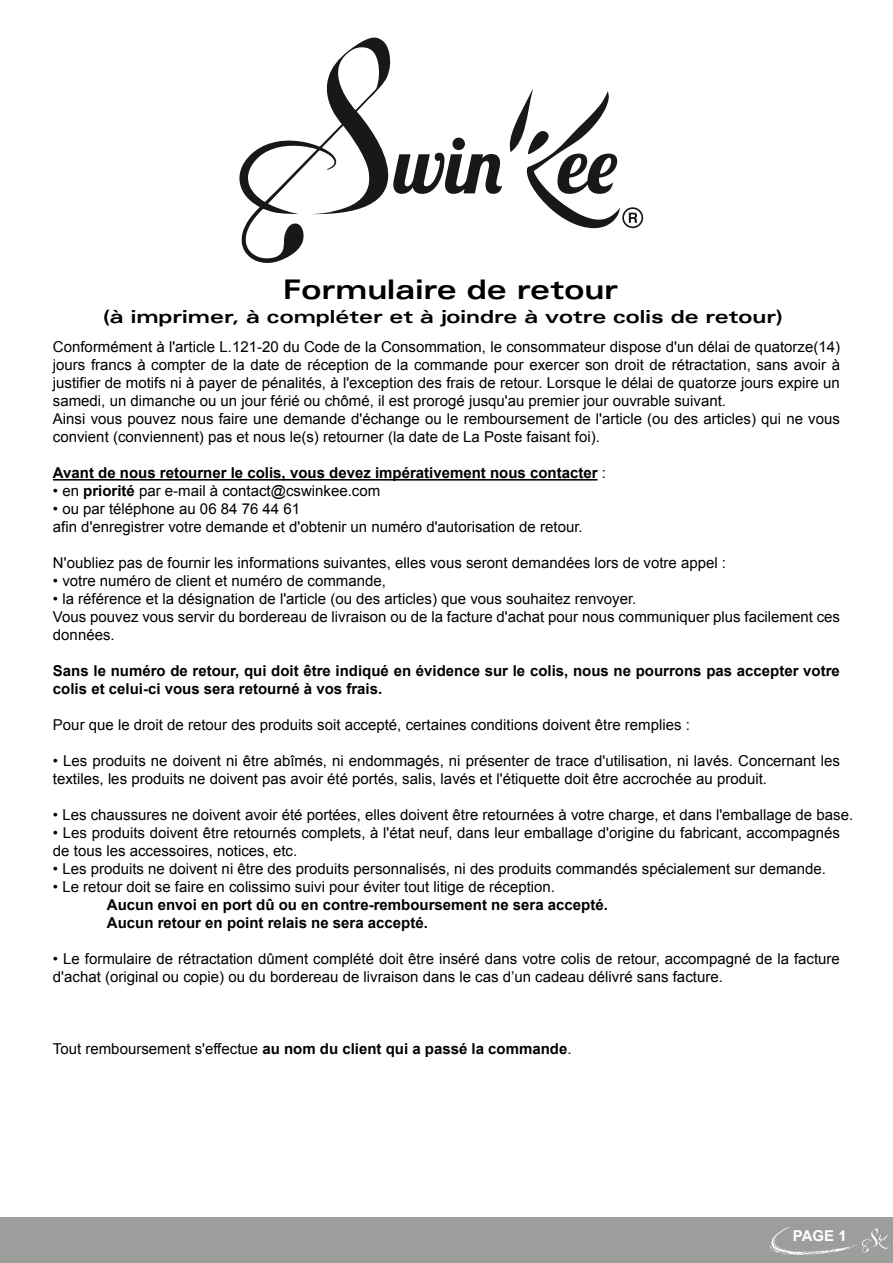
<style>
.page{position:relative;width:893px;height:1263px;background:#fff}
.page>*{position:absolute;margin:0;border:0;box-sizing:border-box;transform-origin:0 0}
.t1{font:700 expanded 27px "Univers LT Std";color:#000}
.t2{font:700 expanded 18px "Univers LT Std";color:#000;scale:1.05 1}
.t3{font:15px/18px "Arial";color:#000}
.t4{font:700 15px/18px "Arial";color:#000}
.t5{font:700 15px "Arial";color:#fff}
.s1{font-weight:400}
.s2{font-weight:700}
</style>
<div class="page">
<hr style="left:53px;top:479px;width:545px;height:2px;background:#000">
<svg style="left:239px;top:37px;width:404px;height:226px"></svg>
<div style="left:0;top:1218px;width:893px;height:45px;background:#9d9d9c"></div>
<svg style="left:770px;top:1227px;width:119px;height:28px"></svg>
<h1 class="t1" style="left:283px;top:274px;width:336px">Formulaire de retour</h1>
<p class="t2" style="left:103px;top:306px;width:649px">(à imprimer, à compléter et à joindre à votre colis de retour)</p>
<p class="t3" style="left:53px;top:338px;width:789px">Conformément à l'article L.121-20 du Code de la Consommation, le consommateur dispose d'un délai de quatorze(14) jours francs à compter de la date de réception de la commande pour exercer son droit de rétractation, sans avoir à justifier de motifs ni à payer de pénalités, à l'exception des frais de retour. Lorsque le délai de quatorze jours expire un samedi, un dimanche ou un jour férié ou chômé, il est prorogé jusqu'au premier jour ouvrable suivant.<br>Ainsi vous pouvez nous faire une demande d'échange ou le remboursement de l'article (ou des articles) qui ne vous convient (conviennent) pas et nous le(s) retourner (la date de La Poste faisant foi).</p>
<p class="t4" style="left:53px;top:464px;width:554px">Avant de nous retourner le colis, vous devez impérativement nous contacter <span class="s1">:</span></p>
<p class="t3" style="left:53px;top:482px;width:329px">• en <span class="s2">priorité</span> par e-mail à contact@cswinkee.com</p>
<p class="t3" style="left:53px;top:500px;width:531px">• ou par téléphone au 06 84 76 44 61<br>afin d'enregistrer votre demande et d'obtenir un numéro d'autorisation de retour.</p>
<p class="t3" style="left:53px;top:554px;width:675px">N'oubliez pas de fournir les informations suivantes, elles vous seront demandées lors de votre appel :</p>
<p class="t3" style="left:53px;top:572px;width:334px">• votre numéro de client et numéro de commande,</p>
<p class="t3" style="left:53px;top:590px;width:789px">• la référence et la désignation de l'article (ou des articles) que vous souhaitez renvoyer.<br>Vous pouvez vous servir du bordereau de livraison ou de la facture d'achat pour nous communiquer plus facilement ces données.</p>
<p class="t4" style="left:53px;top:662px;width:788px">Sans le numéro de retour, qui doit être indiqué en évidence sur le colis, nous ne pourrons pas accepter votre colis et celui-ci vous sera retourné à vos frais.</p>
<p class="t3" style="left:53px;top:716px;width:638px">Pour que le droit de retour des produits soit accepté, certaines conditions doivent être remplies :</p>
<p class="t3" style="left:53px;top:752px;width:788px">• Les produits ne doivent ni être abîmés, ni endommagés, ni présenter de trace d'utilisation, ni lavés. Concernant les textiles, les produits ne doivent pas avoir été portés, salis, lavés et l'étiquette doit être accrochée au produit.</p>
<p class="t3" style="left:53px;top:806px;width:802px">• Les chaussures ne doivent avoir été portées, elles doivent être retournées à votre charge, et dans l'emballage de base.</p>
<p class="t3" style="left:53px;top:824px;width:789px">• Les produits doivent être retournés complets, à l'état neuf, dans leur emballage d'origine du fabricant, accompagnés de tous les accessoires, notices, etc.</p>
<p class="t3" style="left:53px;top:860px;width:775px">• Les produits ne doivent ni être des produits personnalisés, ni des produits commandés spécialement sur demande.</p>
<p class="t3" style="left:53px;top:878px;width:504px">• Le retour doit se faire en colissimo suivi pour éviter tout litige de réception.</p>
<p class="t4" style="left:107px;top:896px;width:502px">Aucun envoi en port dû ou en contre-remboursement ne sera accepté.<br>Aucun retour en point relais ne sera accepté.</p>
<p class="t3" style="left:53px;top:950px;width:788px">• Le formulaire de rétractation dûment complété doit être inséré dans votre colis de retour, accompagné de la facture d'achat (original ou copie) ou du bordereau de livraison dans le cas d’un cadeau délivré sans facture.</p>
<p class="t4" style="left:53px;top:1040px;width:520px"><span class="s1">Tout remboursement s'effectue</span> au nom du client qui a passé la commande<span class="s1">.</span></p>
<p class="t5" style="left:793px;top:1226px;width:55px">PAGE 1</p>
</div>
